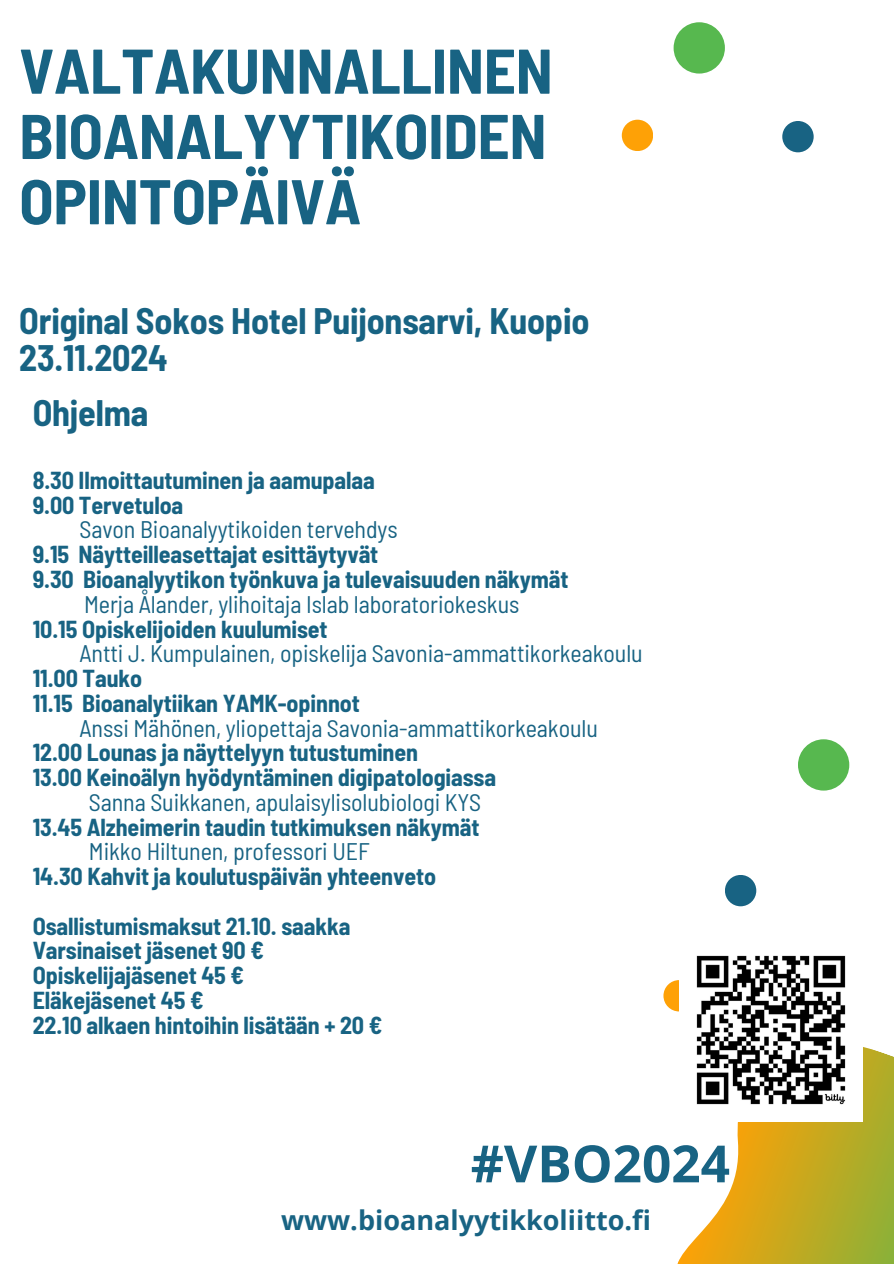
<style>
.page{position:relative;width:894px;height:1264px;background:#fff}
.page>*{position:absolute;margin:0;border:0;box-sizing:border-box;transform-origin:0 0}
.t1{font:700 semi-condensed 63px/65.2px "Barlow";letter-spacing:-.005em;color:#186383;text-align:justify}
.t2{font:700 51.3px "Open Sans";color:#186383}
.t3{font:700 semi-condensed 36px/37.2px "Barlow";letter-spacing:-.005em;color:#186383}
.t4{font:700 27px "Open Sans";color:#186383}
.t5{font:700 semi-condensed 24px/24.8px "Barlow";letter-spacing:-.005em;color:#186383}
.t6{font:semi-condensed 24px "Barlow";letter-spacing:-.005em;color:#186383}
</style>
<div class="page">
<svg style="left:676px;top:1011px;width:217px;height:252px"></svg>
<div style="left:797px;top:739px;width:52px;height:51px;background:#57b84f;border-radius:50%"></div>
<div style="left:663px;top:980px;width:31px;height:31px;background:#fea106;border-radius:50%"></div>
<div style="left:724px;top:875px;width:32px;height:31px;background:#186383;border-radius:50%"></div>
<img style="left:679px;top:955px;width:183px;height:166px">
<div style="left:673px;top:22px;width:51px;height:52px;background:#57b84f;border-radius:50%"></div>
<div style="left:782px;top:121px;width:31px;height:31px;background:#186383;border-radius:50%"></div>
<div style="left:621px;top:120px;width:32px;height:31px;background:#fea106;border-radius:50%"></div>
<p class="t1" style="left:19px;top:36px;width:535px">VALTAKUNNALLINEN BIOANALYYTIKOIDEN OPINTOPÄIVÄ</p>
<h3 class="t3" style="left:19px;top:301px;width:571px">Original Sokos Hotel Puijonsarvi, Kuopio<br>23.11.2024</h3>
<h3 class="t3" style="left:33px;top:393px;width:117px">Ohjelma</h3>
<p class="t5" style="left:33px;top:467px;width:343px">8.30 Ilmoittautuminen ja aamupalaa</p>
<p class="t5" style="left:33px;top:491px;width:152px">9.00 Tervetuloa</p>
<p class="t6" style="left:80px;top:514px;width:319px">Savon Bioanalyytikoiden tervehdys</p>
<p class="t5" style="left:33px;top:541px;width:347px">9.15 Näytteilleasettajat esittäytyvät</p>
<p class="t5" style="left:33px;top:566px;width:537px">9.30 Bioanalyytikon työnkuva ja tulevaisuuden näkymät</p>
<p class="t6" style="left:84px;top:588px;width:436px">Merja Ålander, ylihoitaja Islab laboratoriokeskus</p>
<p class="t5" style="left:33px;top:615px;width:296px">10.15 Opiskelijoiden kuulumiset</p>
<p class="t6" style="left:80px;top:638px;width:564px">Antti J. Kumpulainen, opiskelija Savonia-ammattikorkeakoulu</p>
<p class="t5" style="left:33px;top:665px;width:111px">11.00 Tauko</p>
<p class="t5" style="left:33px;top:689px;width:328px">11.15 Bioanalytiikan YAMK-opinnot</p>
<p class="t6" style="left:80px;top:712px;width:519px">Anssi Mähönen, yliopettaja Savonia-ammattikorkeakoulu</p>
<p class="t5" style="left:33px;top:739px;width:387px">12.00 Lounas ja näyttelyyn tutustuminen</p>
<p class="t5" style="left:33px;top:764px;width:464px">13.00 Keinoälyn hyödyntäminen digipatologiassa</p>
<p class="t6" style="left:89px;top:786px;width:394px">Sanna Suikkanen, apulaisylisolubiologi KYS</p>
<p class="t5" style="left:33px;top:813px;width:448px">13.45 Alzheimerin taudin tutkimuksen näkymät</p>
<p class="t6" style="left:89px;top:836px;width:282px">Mikko Hiltunen, professori UEF</p>
<p class="t5" style="left:33px;top:863px;width:405px">14.30 Kahvit ja koulutuspäivän yhteenveto</p>
<h5 class="t5" style="left:33px;top:912px;width:351px">Osallistumismaksut 21.10. saakka<br>Varsinaiset jäsenet 90 €<br>Opiskelijajäsenet 45 €<br>Eläkejäsenet 45 €<br>22.10 alkaen hintoihin lisätään + 20 €</h5>
<h1 class="t2" style="left:470px;top:1127px;width:260px">#VBO2024</h1>
<h2 class="t4" style="left:281px;top:1200px;width:371px">www.bioanalyytikkoliitto.fi</h2>
</div>
